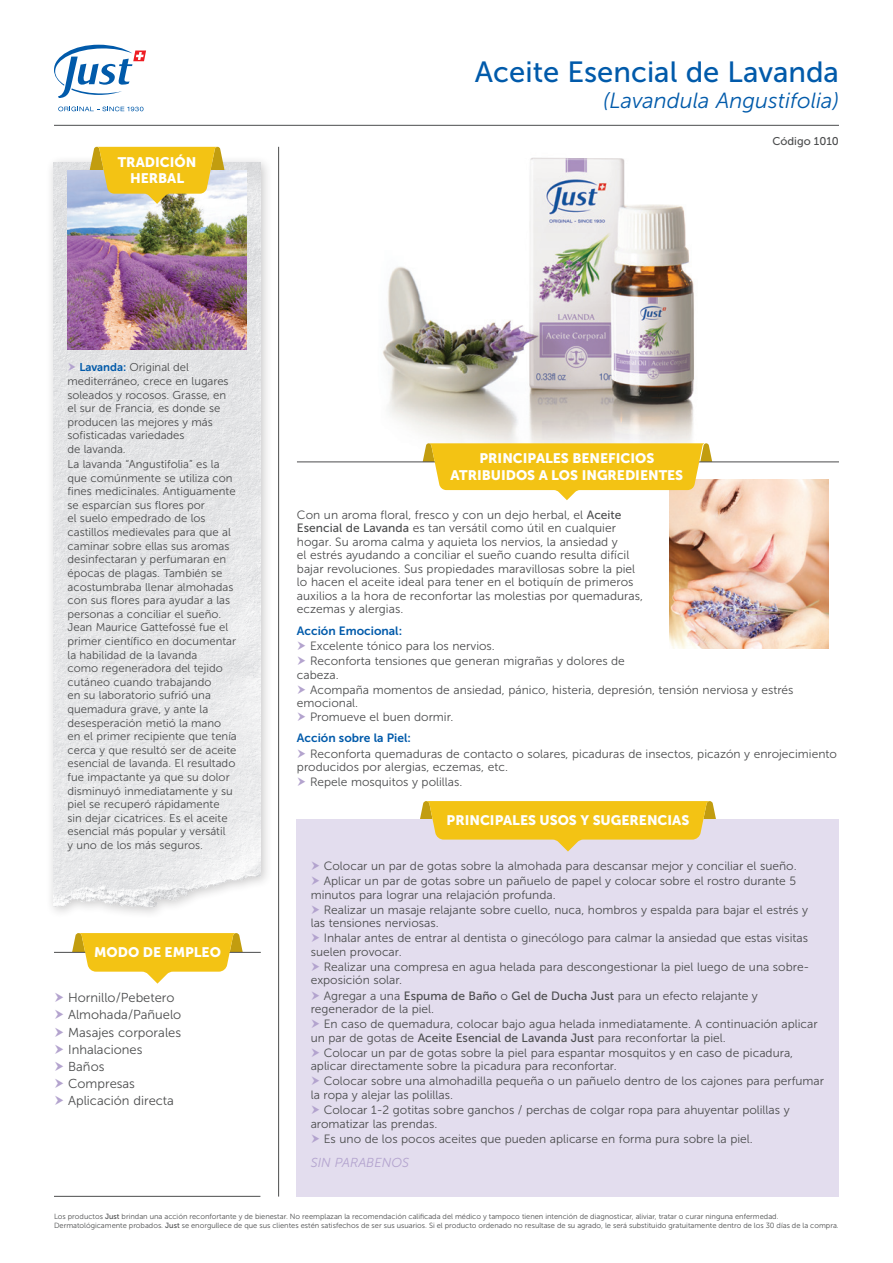
<style>
.page{position:relative;width:893px;height:1263px;background:#fff}
.page>*{position:absolute;margin:0;border:0;box-sizing:border-box;transform-origin:0 0}
.t1{font:29.1px "Museo Sans 500";color:#015aaa}
.t2{font:italic 21.9px "Museo Sans 300";color:#015aaa}
.t3{font:13.8px/16.5px "Museo Sans 900";color:#fff;text-align:center}
.t4{font:12.9px/17.1px "Museo Sans 300";color:#4b4c4d}
.t5{font:italic 12.9px "Museo Sans 300";color:#b3a3ce}
.t6{font:12px/15.1px "Museo Sans 300";color:#4b4c4d}
.t7{font:12px "Museo Sans 700";color:#015aaa}
.t8{font:11.4px/13.6px "Museo Sans 300";color:#4b4c4d}
.t9{font:11.25px "Museo Sans 500";color:#4b4c4d}
.t10{font:7.5px/9px "Museo Sans 300";color:#4b4c4d}
.s1{font-family:"Museo Sans 700";color:#015aaa}
.s2{font-family:"Museo Sans 500"}
</style>
<div class="page">
<img style="left:370px;top:157px;width:324px;height:305px">
<img style="left:669px;top:480px;width:160px;height:168px">
<div style="left:46px;top:155px;width:227px;height:764px;background:#231f20;opacity:.25"></div>
<img style="left:54px;top:163px;width:206px;height:744px">
<img style="left:68px;top:170px;width:179px;height:179px">
<svg style="left:87px;top:147px;width:141px;height:57px"></svg>
<hr style="left:54px;top:952px;width:207px;height:1px;background:#4b4c4d">
<svg style="left:67px;top:933px;width:181px;height:51px"></svg>
<hr style="left:278px;top:147px;width:1px;height:1049px;background:#4b4c4d">
<hr style="left:54px;top:1196px;width:206px;height:1px;background:#4b4c4d">
<div style="left:297px;top:819px;width:542px;height:377px;background:#e3ddee"></div>
<hr style="left:297px;top:462px;width:542px;height:1px;background:#4b4c4d">
<svg style="left:423px;top:443px;width:289px;height:57px"></svg>
<svg style="left:420px;top:801px;width:296px;height:50px"></svg>
<hr style="left:54px;top:125px;width:785px;height:1px;background:#4b4c4d">
<svg style="left:54px;top:45px;width:92px;height:53px"></svg>
<svg style="left:58px;top:107px;width:85px;height:4px"></svg>
<svg style="left:68px;top:363px;width:8px;height:8px"></svg>
<p class="t3" style="left:118px;top:154px;width:80px">TRADICIÓN<br>HERBAL</p>
<h1 class="t1" style="left:475px;top:56px;width:366px">Aceite Esencial de Lavanda</h1>
<h2 class="t2" style="left:603px;top:89px;width:237px">(Lavandula Angustifolia)</h2>
<p class="t9" style="left:772px;top:135px;width:68px">Código 1010</p>
<p class="t8" style="left:68px;top:361px;width:163px;text-indent:12px"><span class="s1">Lavanda:</span> Original del mediterráneo, crece en lugares soleados y rocosos. Grasse, en el sur de Francia, es donde se producen las mejores y más sofisticadas variedades<br>de lavanda.</p>
<p class="t8" style="left:68px;top:457px;width:171px">La lavanda “Angustifolia” es la que comúnmente se utiliza con fines medicinales. Antiguamente se esparcían sus flores por<br>el suelo empedrado de los castillos medievales para que al caminar sobre ellas sus aromas desinfectaran y perfumaran en épocas de plagas. También se acostumbraba llenar almohadas con sus flores para ayudar a las personas a conciliar el sueño.<br>Jean Maurice Gattefossé fue el primer científico en documentar la habilidad de la lavanda<br>como regeneradora del tejido cutáneo cuando trabajando<br>en su laboratorio sufrió una quemadura grave, y ante la desesperación metió la mano en el primer recipiente que tenía cerca y que resultó ser de aceite esencial de lavanda. El resultado fue impactante ya que su dolor disminuyó inmediatamente y su piel se recuperó rápidamente sin dejar cicatrices. Es el aceite esencial más popular y versátil<br>y uno de los más seguros.</p>
<p class="t3" style="left:94px;top:944px;width:128px">MODO DE EMPLEO</p>
<p class="t4" style="left:68px;top:989px;width:115px">Hornillo/Pebetero<br>Almohada/Pañuelo<br>Masajes corporales<br>Inhalaciones<br>Baños<br>Compresas<br>Aplicación directa</p>
<p class="t3" style="left:451px;top:450px;width:234px">PRINCIPALES BENEFICIOS<br>ATRIBUIDOS A LOS INGREDIENTES</p>
<p class="t6" style="left:297px;top:508px;width:348px;line-height:13.5px">Con un aroma floral, fresco y con un dejo herbal, el <span class="s2">Aceite Esencial de Lavanda</span> es tan versátil como útil en cualquier hogar. Su aroma calma y aquieta los nervios, la ansiedad y<br>el estrés ayudando a conciliar el sueño cuando resulta difícil bajar revoluciones. Sus propiedades maravillosas sobre la piel lo hacen el aceite ideal para tener en el botiquín de primeros auxilios a la hora de reconfortar las molestias por quemaduras, eczemas y alergias.</p>
<p class="t7" style="left:297px;top:624px;width:107px">Acción Emocional:</p>
<p class="t6" style="left:310px;top:638px;width:316px">Excelente tónico para los nervios.<br>Reconforta tensiones que generan migrañas y dolores de</p>
<p class="t6" style="left:310px;top:667px;width:485px;text-indent:-13px">cabeza.<br>Acompaña momentos de ansiedad, pánico, histeria, depresión, tensión nerviosa y estrés</p>
<p class="t6" style="left:310px;top:696px;width:145px;line-height:13.5px;text-indent:-13px">emocional.<br>Promueve el buen dormir.</p>
<p class="t7" style="left:297px;top:732px;width:115px">Acción sobre la Piel:</p>
<p class="t6" style="left:297px;top:747px;width:541px;line-height:13.5px;text-indent:13px">Reconforta quemaduras de contacto o solares, picaduras de insectos, picazón y enrojecimiento producidos por alergias, eczemas, etc.</p>
<p class="t6" style="left:310px;top:774px;width:154px">Repele mosquitos y polillas.</p>
<p class="t3" style="left:447px;top:812px;width:244px">PRINCIPALES USOS Y SUGERENCIAS</p>
<p class="t6" style="left:324px;top:858px;width:474px">Colocar un par de gotas sobre la almohada para descansar mejor y conciliar el sueño.<br>Aplicar un par de gotas sobre un pañuelo de papel y colocar sobre el rostro durante 5</p>
<p class="t6" style="left:324px;top:887px;width:486px;text-indent:-13px">minutos para lograr una relajación profunda.<br>Realizar un masaje relajante sobre cuello, nuca, hombros y espalda para bajar el estrés y</p>
<p class="t6" style="left:324px;top:915px;width:486px;text-indent:-13px">las tensiones nerviosas.<br>Inhalar antes de entrar al dentista o ginecólogo para calmar la ansiedad que estas visitas</p>
<p class="t6" style="left:324px;top:944px;width:487px;text-indent:-13px">suelen provocar.<br>Realizar una compresa en agua helada para descongestionar la piel luego de una sobre-</p>
<p class="t6" style="left:324px;top:973px;width:436px;text-indent:-13px">exposición solar.<br>Agregar a una <span class="s2">Espuma de Baño</span> o <span class="s2">Gel de Ducha Just</span> para un efecto relajante y</p>
<p class="t6" style="left:324px;top:1001px;width:495px;text-indent:-13px">regenerador de la piel.<br>En caso de quemadura, colocar bajo agua helada inmediatamente. A continuación aplicar</p>
<p class="t6" style="left:324px;top:1030px;width:471px;text-indent:-13px">un par de gotas de <span class="s2">Aceite Esencial de Lavanda Just</span> para reconfortar la piel.<br>Colocar un par de gotas sobre la piel para espantar mosquitos y en caso de picadura,</p>
<p class="t6" style="left:324px;top:1059px;width:502px;text-indent:-13px">aplicar directamente sobre la picadura para reconfortar.<br>Colocar sobre una almohadilla pequeña o un pañuelo dentro de los cajones para perfumar</p>
<p class="t6" style="left:324px;top:1087px;width:467px;text-indent:-13px">la ropa y alejar las polillas.<br>Colocar 1-2 gotitas sobre ganchos / perchas de colgar ropa para ahuyentar polillas y</p>
<p class="t6" style="left:324px;top:1116px;width:431px;text-indent:-13px">aromatizar las prendas.<br>Es uno de los pocos aceites que pueden aplicarse en forma pura sobre la piel.</p>
<p class="t5" style="left:311px;top:1156px;width:100px">SIN PARABENOS</p>
<p class="t10" style="left:54px;top:1212px;width:786px">Los productos <span class="s2">Just</span> brindan una acción reconfortante y de bienestar. No reemplazan la recomendación calificada del médico y tampoco tienen intención de diagnosticar, aliviar, tratar o curar ninguna enfermedad.<br>Dermatológicamente probados. <span class="s2">Just</span> se enorgullece de que sus clientes estén satisfechos de ser sus usuarios. Si el producto ordenado no resultase de su agrado, le será substituido gratuitamente dentro de los 30 días de la compra.</p>
</div>
